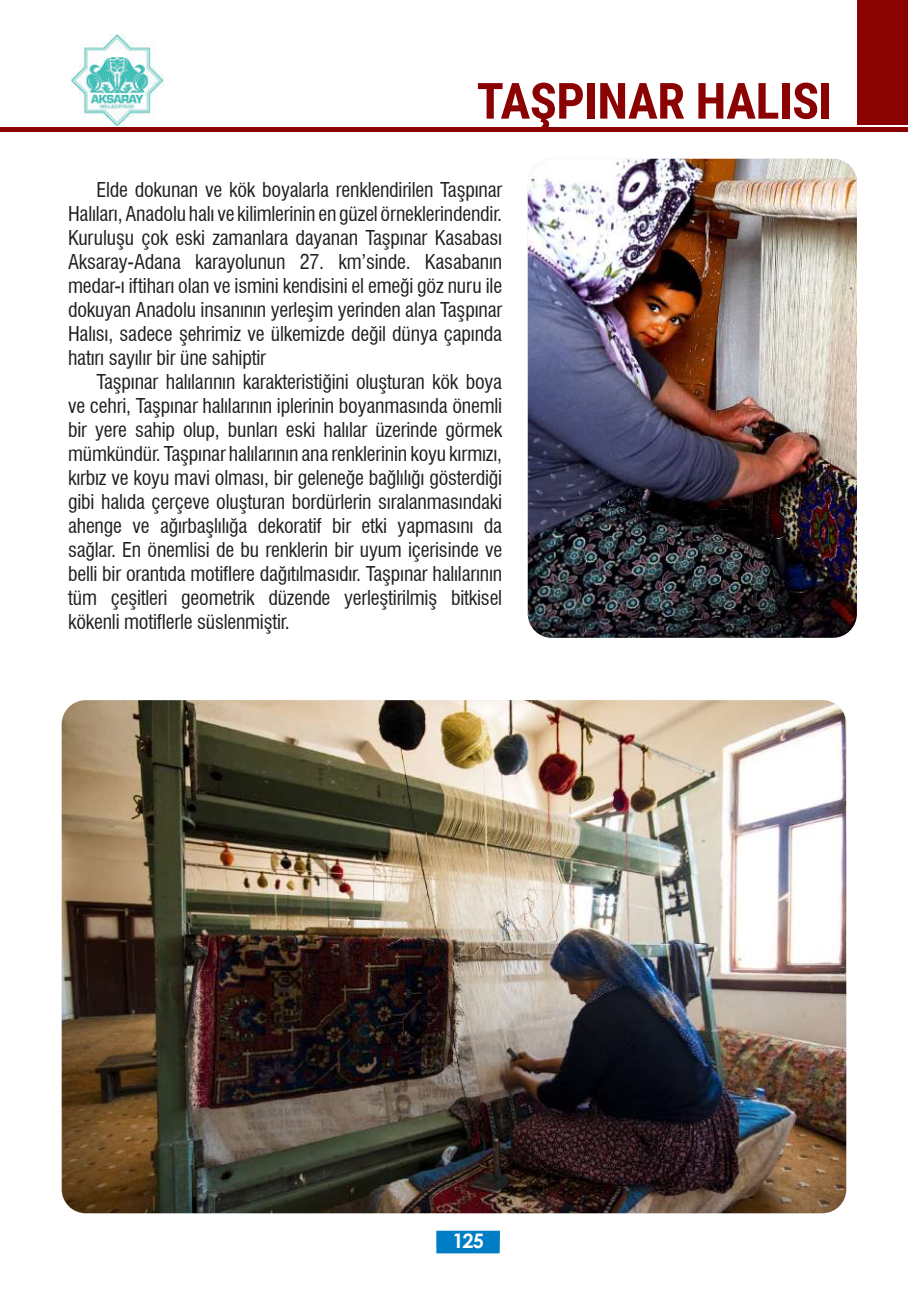
<style>
.page{position:relative;width:908px;height:1304px;background:#fff}
.page>*{position:absolute;margin:0;border:0;box-sizing:border-box;transform-origin:0 0}
.t1{font:700 50px "Roboto Condensed";letter-spacing:-.01em;color:#8b0202}
.t2{font:condensed 20px/24px "Swiss 721 BT";letter-spacing:-.01em;color:#231f20;text-align:justify}
.t3{font:700 20px "Century Gothic";color:#fff}
</style>
<div class="page">
<img style="left:62px;top:700px;width:783px;height:513px">
<img style="left:527px;top:159px;width:329px;height:479px">
<div style="left:857px;top:0;width:50px;height:125px;background:#8b0202"></div>
<hr style="left:0;top:128px;width:907px;height:4px;background:#8b0202">
<img style="left:71px;top:34px;width:93px;height:91px">
<div style="left:436px;top:1231px;width:64px;height:22px;background:#007ec5"></div>
<h1 class="t1" style="left:476px;top:66px;width:357px">TAŞPINAR HALISI</h1>
<p class="t2" style="left:68px;top:177px;width:435px;text-indent:28px">Elde dokunan ve kök boyalarla renklendirilen Taşpınar Halıları, Anadolu halı ve kilimlerinin en güzel örneklerindendir.<br>Kuruluşu çok eski zamanlara dayanan Taşpınar Kasabası Aksaray-Adana karayolunun 27. km’sinde. Kasabanın medar-ı iftiharı olan ve ismini kendisini el emeği göz nuru ile dokuyan Anadolu insanının yerleşim yerinden alan Taşpınar Halısı, sadece şehrimiz ve ülkemizde değil dünya çapında hatırı sayılır bir üne sahiptir</p>
<p class="t2" style="left:68px;top:369px;width:435px;text-indent:28px">Taşpınar halılarının karakteristiğini oluşturan kök boya ve cehri, Taşpınar halılarının iplerinin boyanmasında önemli bir yere sahip olup, bunları eski halılar üzerinde görmek mümkündür. Taşpınar halılarının ana renklerinin koyu kırmızı, kırbız ve koyu mavi olması, bir geleneğe bağlılığı gösterdiği gibi halıda çerçeve oluşturan bordürlerin sıralanmasındaki ahenge ve ağırbaşlılığa dekoratif bir etki yapmasını da sağlar. En önemlisi de bu renklerin bir uyum içerisinde ve belli bir orantıda motiflere dağıtılmasıdır. Taşpınar halılarının tüm çeşitleri geometrik düzende yerleştirilmiş bitkisel kökenli motiflerle süslenmiştir.</p>
<p class="t3" style="left:452px;top:1226px;width:33px">125</p>
</div>
